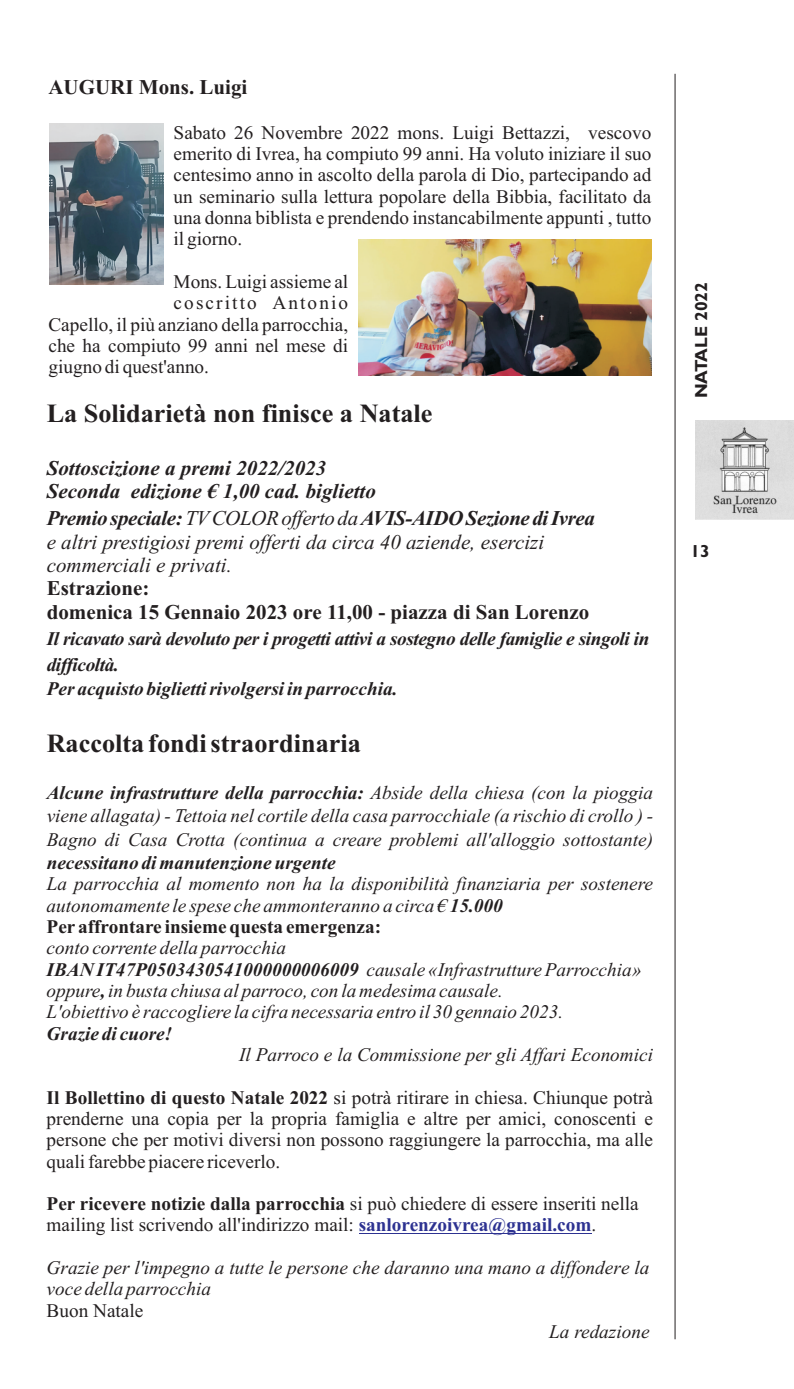
<style>
.page{position:relative;width:794px;height:1389px;background:#fff}
.page>*{position:absolute;margin:0;border:0;box-sizing:border-box;transform-origin:0 0}
.t1{font:700 26.25px "Times New Roman";color:#231f20}
.t2{font:italic 21px/23.6px "Times New Roman";color:#231f20}
.t3{font:700 21px/23.3px "Times New Roman";color:#231f20}
.t4{font:italic 700 21px/23.3px "Times New Roman";color:#231f20}
.t5{font:19.25px/21.3px "Times New Roman";color:#231f20;text-align:justify}
.t6{font:italic 19.25px/21.3px "Times New Roman";color:#231f20}
.t7{font:italic 700 19.25px "Times New Roman";color:#231f20}
.t8{font:italic 700 19.25px/26.2px "Times New Roman";letter-spacing:-.02em;color:#231f20}
.t9{font:19.25px "Times New Roman";letter-spacing:.11em;color:#231f20}
.t10{font:700 17.5px "Gill Sans";color:#231f20}
.s1{font-weight:700}
.s2{font-weight:700;font-style:normal}
.s3{font-weight:700;color:#2d3291}
</style>
<div class="page">
<hr style="left:674px;top:74px;width:1px;height:1265px;background:#231f20">
<img style="left:695px;top:421px;width:99px;height:99px">
<img style="left:358px;top:240px;width:293px;height:135px">
<img style="left:49px;top:124px;width:115px;height:160px">
<hr style="left:359px;top:1233px;width:232px;height:1px;background:#2d3291">
<p class="t3" style="left:48px;top:77px;width:200px">AUGURI Mons. Luigi</p>
<p class="t5" style="left:174px;top:124px;width:479px">Sabato 26 Novembre 2022 mons. Luigi Bettazzi, vescovo emerito di Ivrea, ha compiuto 99 anni. Ha voluto iniziare il suo centesimo anno in ascolto della parola di Dio, partecipando ad un seminario sulla lettura popolare della Bibbia, facilitato da una donna biblista e prendendo instancabilmente appunti , tutto il giorno.</p>
<p class="t5" style="left:174px;top:273px;width:176px">Mons. Luigi assieme al</p>
<p class="t9" style="left:174px;top:296px;width:176px">coscritto Antonio</p>
<p class="t5" style="left:48px;top:315px;width:301px">Capello, il più anziano della parrocchia,</p>
<p class="t5" style="left:48px;top:337px;width:301px">che ha compiuto 99 anni nel mese di</p>
<p class="t5" style="left:48px;top:358px;width:162px">giugno di quest'anno.</p>
<h1 class="t1" style="left:47px;top:404px;width:387px">La Solidarietà non finisce a Natale</h1>
<p class="t4" style="left:47px;top:459px;width:331px">Sottoscizione a premi 2022/2023<br>Seconda edizione € 1,00 cad. biglietto</p>
<p class="t2" style="left:47px;top:508px;width:550px"><span class="s1">Premio speciale:</span> TVCOLOR offerto da <span class="s1">AVIS-AIDO Sezione di Ivrea </span>e altri prestigiosi premi offerti da circa 40 aziende, esercizi commerciali e privati.</p>
<p class="t3" style="left:47px;top:579px;width:544px">Estrazione:<br>domenica 15 Gennaio 2023 ore 11,00 - piazza di San Lorenzo</p>
<p class="t8" style="left:47px;top:627px;width:604px">Il ricavato sarà devoluto per i progetti attivi a sostegno delle famiglie e singoli in dif icoltà.</p>
<p class="t7" style="left:47px;top:682px;width:352px">Per acquisto biglietti rivolgersi in parrocchia.</p>
<h1 class="t1" style="left:47px;top:734px;width:316px">Raccolta fondi straordinaria</h1>
<p class="t6" style="left:47px;top:782px;width:608px;line-height:23.4px;text-align:justify"><span class="s1">Alcune infrastrutture della parrocchia:</span> Abside della chiesa (con la pioggia viene allagata) - Tettoia nel cortile della casa parrocchiale (a rischio di crollo ) - Bagno di Casa Crotta (continua a creare problemi all'alloggio sottostante)</p>
<p class="t7" style="left:47px;top:856px;width:290px">necessitano di manutenzione urgente</p>
<p class="t6" style="left:47px;top:875px;width:608px">La parrocchia al momento non ha la disponibilità finanziaria per sostenere autonomamente le spese che ammonteranno a circa € <span class="s1">15.000<br></span><span class="s2">Per affrontare insieme questa emergenza:</span></p>
<p class="t6" style="left:47px;top:939px;width:596px">conto corrente della parrocchia<br><span class="s1">IBAN IT47P0503430541000000006009</span> causale «Infrastrutture Parrocchia» oppure<span class="s1">,</span> in busta chiusa al parroco, con la medesima causale.<br>L'obiettivo è raccogliere la cifra necessaria entro il 30 gennaio 2023.</p>
<p class="t7" style="left:47px;top:1027px;width:127px">Grazie di cuore!</p>
<p class="t6" style="left:239px;top:1046px;width:415px">Il Parroco e la Commissione per gli Affari Economici</p>
<p class="t5" style="left:47px;top:1088px;width:608px"><span class="s1">Il Bollettino di questo Natale 2022</span> si potrà ritirare in chiesa. Chiunque potrà prenderne una copia per la propria famiglia e altre per amici, conoscenti e persone che per motivi diversi non possono raggiungere la parrocchia, ma alle quali farebbe piacere riceverlo.</p>
<p class="t5" style="left:47px;top:1195px;width:593px"><span class="s1">Per ricevere notizie dalla parrocchia</span> si può chiedere di essere inseriti nella mailing list scrivendo all'indirizzo mail: <span class="s3">sanlorenzoivrea@gmail.com</span>.</p>
<p class="t6" style="left:47px;top:1259px;width:604px">Grazie per l'impegno a tutte le persone che daranno una mano a diffondere la voce della parrocchia</p>
<p class="t5" style="left:47px;top:1301px;width:98px">Buon Natale</p>
<p class="t6" style="left:549px;top:1323px;width:102px">La redazione</p>
<p class="t10" style="left:695px;top:398px;width:117px;rotate:-90deg">NATALE 2022</p>
<p class="t10" style="left:690px;top:545px;width:21px">13</p>
</div>
